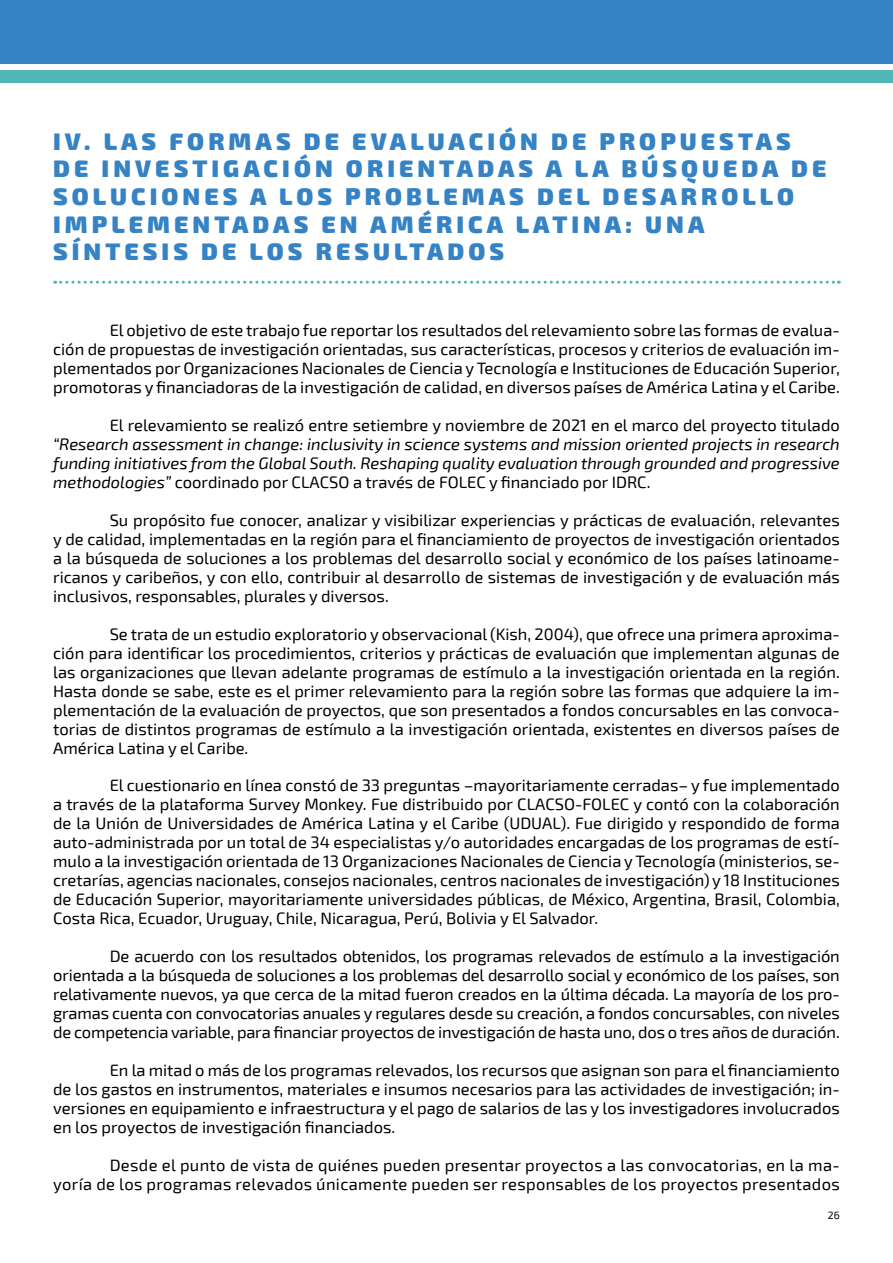
<style>
.page{position:relative;width:893px;height:1263px;background:#fff}
.page>*{position:absolute;margin:0;border:0;box-sizing:border-box;transform-origin:0 0}
.t1{font:900 24px/27.6px "Exo 2";letter-spacing:.17em;color:#3582c4}
.t2{font:16.5px/19px "Exo 2";color:#000;text-align:justify}
.t3{font:italic 16.5px/18.9px "Exo 2";color:#000;text-align:justify}
.t4{font:16.5px/18.9px "Exo 2";letter-spacing:.02em;color:#000;text-align:right}
.t5{font:10.5px "Exo 2";color:#000}
.s1{font-style:normal}
.s2{font-family:"Exo 2 Regular 2"}
</style>
<div class="page">
<div style="left:0;top:0;width:893px;height:64px;background:#3582c4"></div>
<div style="left:0;top:70px;width:893px;height:13px;background:#51b6b6"></div>
<svg style="left:55px;top:281px;width:784px;height:3px"></svg>
<h1 class="t1" style="left:53px;top:128px;width:775px">IV. LAS FORMAS DE EVALUACIÓN DE PROPUESTAS DE INVESTIGACIÓN ORIENTADAS A LA BÚSQUEDA DE SOLUCIONES A LOS PROBLEMAS DEL DESARROLLO IMPLEMENTADAS EN AMÉRICA LATINA: UNA SÍNTESIS DE LOS RESULTADOS</h1>
<p class="t2" style="left:53px;top:321px;width:788px;text-indent:57px">El objetivo de este trabajo fue reportar los resultados del relevamiento sobre las formas de evalua&shy;ción de propuestas de investigación orientadas, sus características, procesos y criterios de evaluación im&shy;plementados por Organizaciones Nacionales de Ciencia y Tecnología e Instituciones de Educación Superior, promotoras y financiadoras de la investigación de calidad, en diversos países de América Latina y el Caribe.</p>
<p class="t2" style="left:110px;top:416px;width:732px">El relevamiento se realizó entre setiembre y noviembre de 2021 en el marco del proyecto titulado</p>
<p class="t3" style="left:53px;top:435px;width:788px">“Research assessment in change: inclusivity in science systems and mission oriented projects in research funding initiatives from the Global South. Reshaping quality evaluation through grounded and progressive methodologies” <span class="s1">coordinado por CLACSO a través de FOLEC y financiado por IDRC.</span></p>
<p class="t2" style="left:53px;top:511px;width:788px;text-indent:57px">Su propósito fue conocer, analizar y visibilizar experiencias y prácticas de evaluación, relevantes y de calidad, implementadas en la región para el financiamiento de proyectos de investigación orientados a la búsqueda de soluciones a los problemas del desarrollo social y económico de los países latinoame&shy;ricanos y caribeños, y con ello, contribuir al desarrollo de sistemas de investigación y de evaluación más inclusivos, responsables, plurales y diversos.</p>
<p class="t2" style="left:53px;top:625px;width:788px;text-indent:57px">Se trata de un estudio exploratorio y observacional (Kish, 2004), que ofrece una primera aproxima&shy;ción para identificar los procedimientos, criterios y prácticas de evaluación que implementan algunas de las organizaciones que llevan adelante programas de estímulo a la investigación orientada en la región.<br>Hasta donde se sabe, este es el primer relevamiento para la región sobre las formas que adquiere la im&shy;plementación de la evaluación de proyectos, que son presentados a fondos concursables en las convoca&shy;torias de distintos programas de estímulo a la investigación orientada, existentes en diversos países de América Latina y el Caribe.</p>
<p class="t2" style="left:53px;top:776px;width:788px;text-indent:57px">El cuestionario en línea constó de 33 preguntas –mayoritariamente cerradas– y fue implementado a través de la plataforma Survey Monkey. Fue distribuido por CLACSO-FOLEC y contó con la colaboración de la Unión de Universidades de América Latina y el Caribe (UDUAL). Fue dirigido y respondido de forma auto-administrada por un total de 34 especialistas y/o autoridades encargadas de los programas de estí&shy;mulo a la investigación orientada de 13 Organizaciones Nacionales de Ciencia y Tecnología (ministerios, se&shy;cretarías, agencias nacionales, consejos nacionales, centros nacionales de investigación) y 18 Instituciones de Educación Superior, mayoritariamente universidades públicas, de México, Argentina, Brasil, Colombia, Costa Rica, Ecuador, Uruguay, Chile, Nicaragua, Perú, Bolivia y El Salvador.</p>
<p class="t2" style="left:53px;top:947px;width:788px;text-indent:57px">De acuerdo con los resultados obtenidos, los programas relevados de estímulo a la investigación orientada a la búsqueda de soluciones a los problemas del desarrollo social y económico de los países, son relativamente nuevos, ya que cerca de la mitad fueron creados en la última década. La mayoría de los pro&shy;gramas cuenta con convocatorias anuales y regulares desde su creación, a fondos concursables, con niveles de competencia variable, para financiar proyectos de investigación de hasta uno, dos o tres años de duración.</p>
<p class="t2" style="left:53px;top:1061px;width:788px;text-indent:57px">En la mitad o más de los programas relevados, los recursos que asignan son para el financiamiento de los gastos en instrumentos, materiales e insumos necesarios para las actividades de investigación; in&shy;versiones en equipamiento e infraestructura y el pago de salarios de las y los investigadores involucrados en los proyectos de investigación financiados.</p>
<p class="t4" style="left:53px;top:1156px;width:788px">Desde el punto de vista de quiénes pueden presentar proyectos a las convocatorias, en la ma<span class="s2">-<br></span>yoría de los programas relevados únicamente pueden ser responsables de los proyectos presentados</p>
<p class="t5" style="left:828px;top:1209px;width:13px">26</p>
</div>
